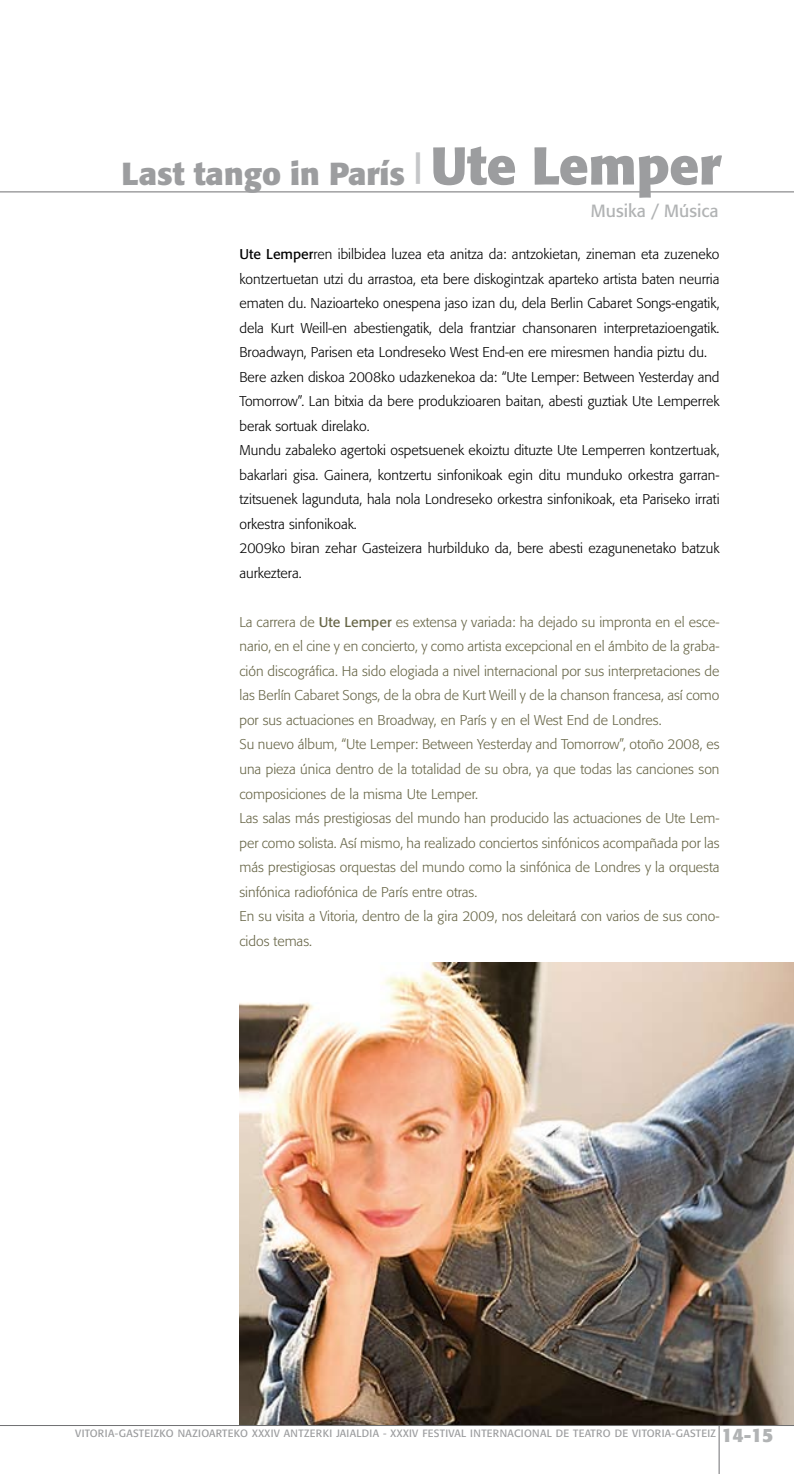
<style>
.page{position:relative;width:794px;height:1474px;background:#fff}
.page>*{position:absolute;margin:0;border:0;box-sizing:border-box;transform-origin:0 0}
.t1{font:700 31.5px "Formata";color:#9c9d9f}
.t2{font:17.5px "Formata";color:#b1b3b4}
.t3{font:300 14px/24.5px "Formata";color:#000}
.t4{font:300 14px/24.5px "Formata";color:#686648}
.t5{font:10.5px "Formata";letter-spacing:.03em;color:#9c9d9f}
.s1{font-size:52.5px}
.s2{font-weight:400}
.s3{font-weight:700;font-size:19.25px;color:#b1b3b4}
</style>
<div class="page">
<img style="left:239px;top:962px;width:555px;height:462px">
<hr style="left:0;top:191px;width:794px;height:1px;background:#707173">
<hr style="left:718px;top:1425px;width:1px;height:48px;background:#707173">
<hr style="left:0;top:1424px;width:794px;height:1px;background:#707173">
<h1 class="t1" style="left:122px;top:154px;width:601px">Last tango in París <sup>|</sup> <span class="s1">Ute Lemper</span></h1>
<p class="t2" style="left:591px;top:200px;width:129px">Musika / Música</p>
<p class="t3" style="left:239px;top:242px;width:481px"><span class="s2">Ute Lemper</span>ren ibilbidea luzea eta anitza da: antzokietan, zineman eta zuzeneko kontzertuetan utzi du arrastoa, eta bere diskogintzak aparteko artista baten neurria ematen du. Nazioarteko onespena jaso izan du, dela Berlin Cabaret Songs-engatik, dela Kurt Weill-en abestiengatik, dela frantziar chansonaren interpretazioengatik.<br>Broadwayn, Parisen eta Londreseko West End-en ere miresmen handia piztu du.<br>Bere azken diskoa 2008ko udazkenekoa da: “Ute Lemper: Between Yesterday and Tomorrow”. Lan bitxia da bere produkzioaren baitan, abesti guztiak Ute Lemperrek berak sortuak direlako.<br>Mundu zabaleko agertoki ospetsuenek ekoiztu dituzte Ute Lemperren kontzertuak, bakarlari gisa. Gainera, kontzertu sinfonikoak egin ditu munduko orkestra garran&shy;tzitsuenek lagunduta, hala nola Londreseko orkestra sinfonikoak, eta Pariseko irrati orkestra sinfonikoak.<br>2009ko biran zehar Gasteizera hurbilduko da, bere abesti ezagunenetako batzuk aurkeztera.</p>
<p class="t4" style="left:239px;top:610px;width:482px">La carrera de <span class="s2">Ute Lemper</span> es extensa y variada: ha dejado su impronta en el esce&shy;nario, en el cine y en concierto, y como artista excepcional en el ámbito de la graba&shy;ción discográfica. Ha sido elogiada a nivel internacional por sus interpretaciones de las Berlín Cabaret Songs, de la obra de Kurt Weill y de la chanson francesa, así como por sus actuaciones en Broadway, en París y en el West End de Londres.<br>Su nuevo álbum, “Ute Lemper: Between Yesterday and Tomorrow”, otoño 2008, es una pieza única dentro de la totalidad de su obra, ya que todas las canciones son composiciones de la misma Ute Lemper.<br>Las salas más prestigiosas del mundo han producido las actuaciones de Ute Lem&shy;per como solista. Así mismo, ha realizado conciertos sinfónicos acompañada por las más prestigiosas orquestas del mundo como la sinfónica de Londres y la orquesta sinfónica radiofónica de París entre otras.<br>En su visita a Vitoria, dentro de la gira 2009, nos deleitará con varios de sus cono&shy;cidos temas.</p>
<p class="t5" style="left:75px;top:1426px;width:22px">VITORIA</p>
<p class="t5" style="left:115px;top:1426px;width:37px">-GASTEIZKO</p>
<p class="t5" style="left:178px;top:1426px;width:8px">NAZIOAR</p>
<p class="t5" style="left:222px;top:1426px;width:13px">TEKO</p>
<p class="t5" style="left:252px;top:1426px;width:59px">XXXIV ANTZERKI</p>
<p class="t5" style="left:336px;top:1426px;width:159px">JAIALDIA - XXXIV FESTIVAL INTERNA</p>
<p class="t5" style="left:514px;top:1426px;width:15px">CIONA</p>
<p class="t5" style="left:546px;top:1426px;width:108px">L DE TEATRO DE VITORIA</p>
<p class="t5" style="left:671px;top:1426px;width:103px">-GASTEIZ <span class="s3">14-15</span></p>
</div>
